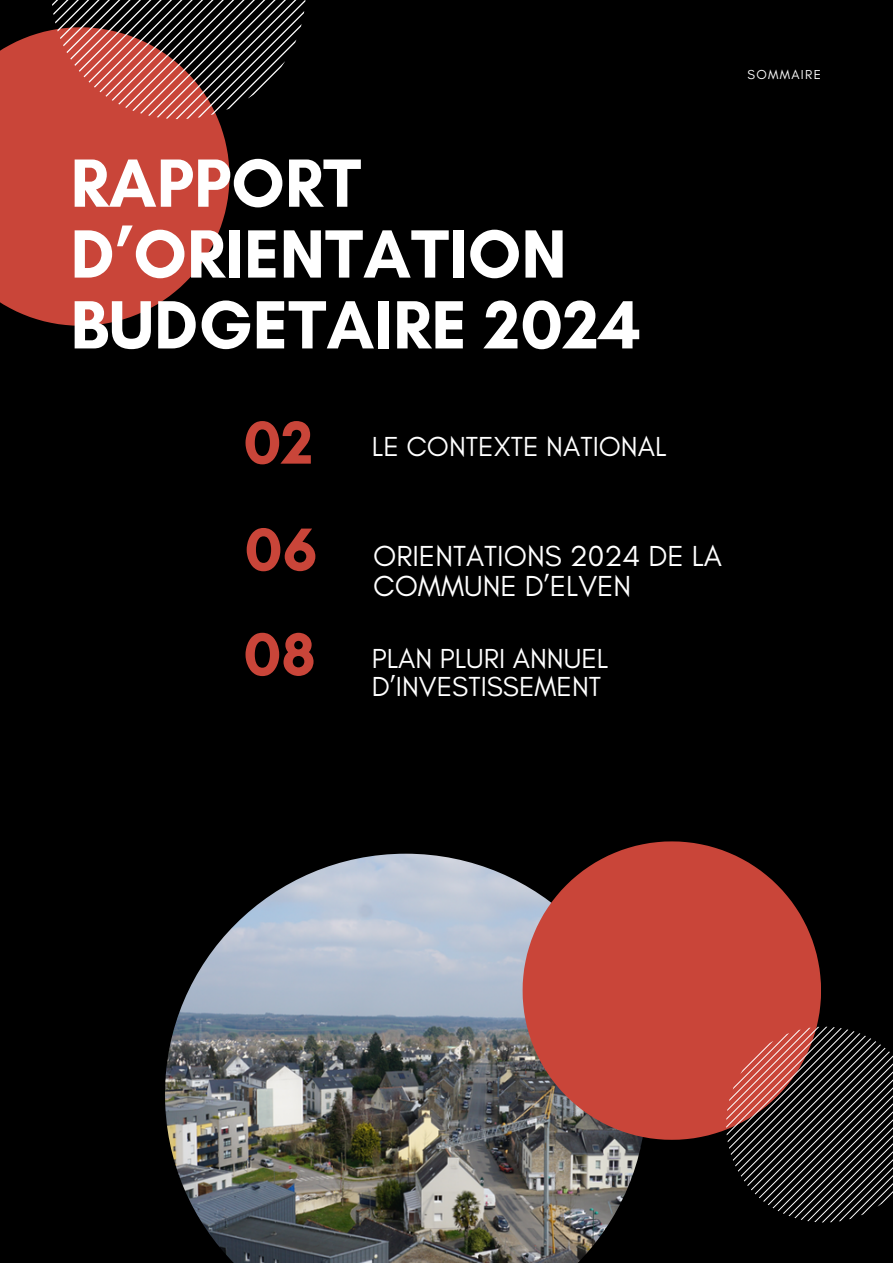
<style>
.page{position:relative;width:893px;height:1264px;background:#fff}
.page>*{position:absolute;margin:0;border:0;box-sizing:border-box;transform-origin:0 0}
.t1{font:700 69.45px/70.8px "Glacial Indifference";color:#fff}
.t2{font:700 61.65px "Glacial Indifference";color:#c94539}
.t3{font:29.55px/30.3px "Glacial Indifference";color:#fff}
.t4{font:28.05px/28px "Glacial Indifference";color:#fff}
.t5{font:13.2px "Glacial Indifference";letter-spacing:.1em;color:#fff}
</style>
<div class="page">
<div style="left:0;top:0;width:892px;height:1262px;background:#000"></div>
<svg style="left:0;top:30px;width:229px;height:296px;background:#b13c32"></svg>
<svg style="left:52px;top:0;width:253px;height:119px"></svg>
<img style="left:165px;top:853px;width:478px;height:409px">
<svg style="left:522px;top:841px;width:299px;height:298px;background:#ab4037"></svg>
<svg style="left:726px;top:1026px;width:166px;height:196px"></svg>
<p class="t5" style="left:747px;top:66px;width:75px">SOMMAIRE</p>
<p class="t1" style="left:70px;top:147px;width:572px">RAPPORT<br>D’ORIENTATION<br>BUDGETAIRE 2024</p>
<p class="t2" style="left:243px;top:405px;width:71px">02</p>
<p class="t2" style="left:244px;top:512px;width:74px">06</p>
<p class="t2" style="left:243px;top:616px;width:74px">08</p>
<p class="t4" style="left:372px;top:432px;width:296px">LE CONTEXTE NATIONAL</p>
<p class="t3" style="left:373px;top:540px;width:350px">ORIENTATIONS 2024 DE LA<br>COMMUNE D’ELVEN</p>
<p class="t4" style="left:372px;top:644px;width:238px">PLAN PLURI ANNUEL<br>D’INVESTISSEMENT</p>
</div>
